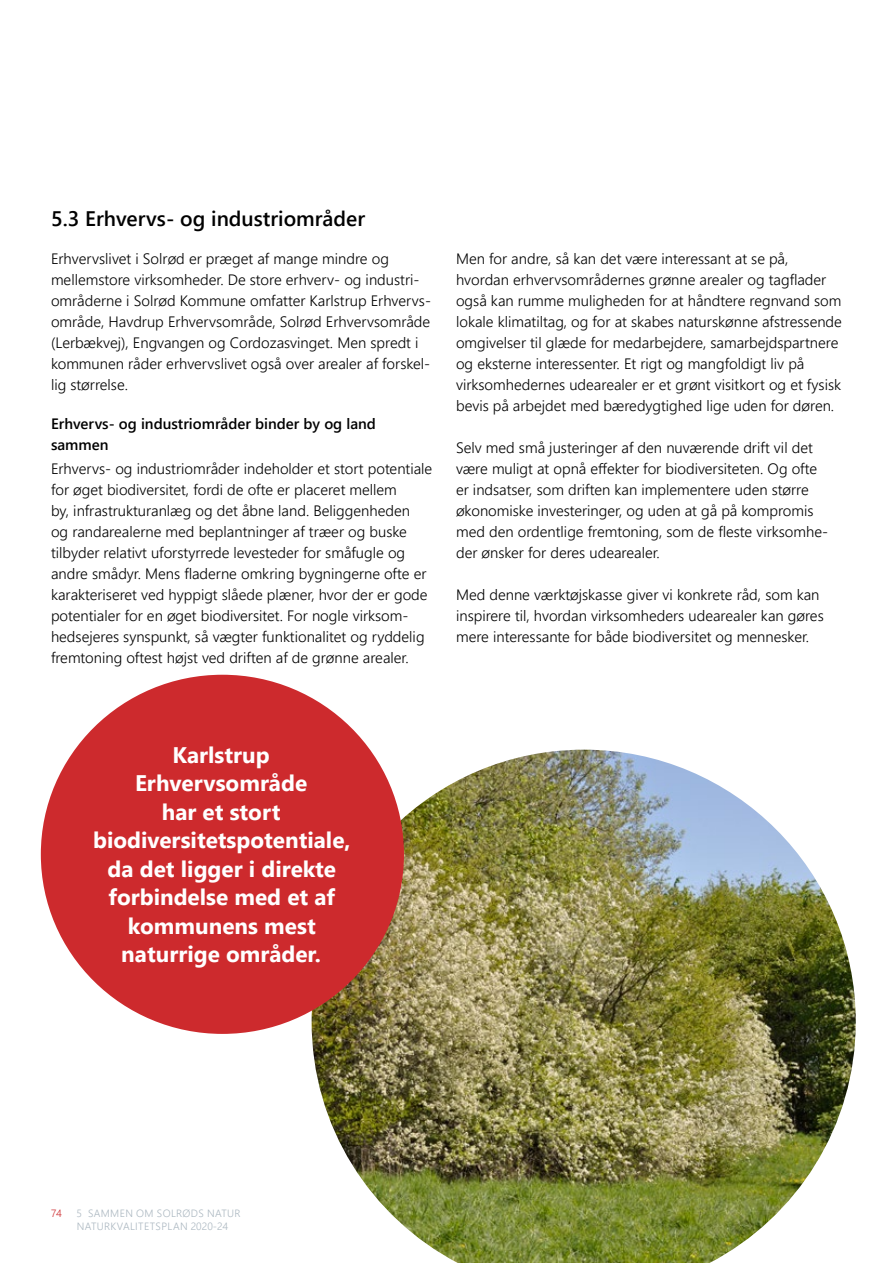
<style>
.page{position:relative;width:893px;height:1263px;background:#fff}
.page>*{position:absolute;margin:0;border:0;box-sizing:border-box;transform-origin:0 0}
.Bobbeltekst{font:700 22.5px/28.5px "Segoe UI";color:#fff;text-align:center}
.H2_Underrubrikker{font:600 21px "Segoe UI";color:#000}
.Brødtekst{font:300 15px/21px "Segoe UI";color:#000}
.H3_Mellemrubrikker{font:600 15px/21px "Segoe UI";color:#000}
.t1{font:300 10.5px "Segoe UI";letter-spacing:.035em;color:#acb8c1}
.t2{font:300 10.5px "Segoe UI";color:#cd2a2d}
</style>
<div class="page">
<img style="left:312px;top:750px;width:544px;height:513px">
<div style="left:41px;top:675px;width:363px;height:359px;background:#cd2a2d;border-radius:50%"></div>
<h2 class="H2_Underrubrikker" style="left:51px;top:202px;width:316px">5.3 Erhvervs- og industriområder</h2>
<p class="Brødtekst" style="left:51px;top:248px;width:381px">Erhvervslivet i Solrød er præget af mange mindre og mellemstore virksomheder. De store erhverv- og industri&shy;områderne i Solrød Kommune omfatter Karlstrup Erhvervs&shy;område, Havdrup Erhvervsområde, Solrød Erhvervsområde (Lerbækvej), Engvangen og Cordozasvinget. Men spredt i kommunen råder erhvervslivet også over arealer af forskel&shy;lig størrelse.</p>
<h3 class="H3_Mellemrubrikker" style="left:51px;top:413px;width:326px">Erhvervs- og industriområder binder by og land sammen</h3>
<p class="Brødtekst" style="left:51px;top:458px;width:383px">Erhvervs- og industriområder indeholder et stort potentiale for øget biodiversitet, fordi de ofte er placeret mellem<br>by, infrastrukturanlæg og det åbne land. Beliggenheden<br>og randarealerne med beplantninger af træer og buske tilbyder relativt uforstyrrede levesteder for småfugle og andre smådyr. Mens fladerne omkring bygningerne ofte er karakteriseret ved hyppigt slåede plæner, hvor der er gode potentialer for en øget biodiversitet. For nogle virksom&shy;hedsejeres synspunkt, så vægter funktionalitet og ryddelig fremtoning oftest højst ved driften af de grønne arealer.</p>
<p class="Brødtekst" style="left:456px;top:248px;width:387px">Men for andre, så kan det være interessant at se på, hvordan erhvervsområdernes grønne arealer og tagflader også kan rumme muligheden for at håndtere regnvand som lokale klimatiltag, og for at skabes naturskønne afstressende omgivelser til glæde for medarbejdere, samarbejdspartnere og eksterne interessenter. Et rigt og mangfoldigt liv på virksomhedernes udearealer er et grønt visitkort og et fysisk bevis på arbejdet med bæredygtighed lige uden for døren.</p>
<p class="Brødtekst" style="left:456px;top:437px;width:374px">Selv med små justeringer af den nuværende drift vil det være muligt at opnå effekter for biodiversiteten. Og ofte er indsatser, som driften kan implementere uden større økonomiske investeringer, og uden at gå på kompromis med den ordentlige fremtoning, som de fleste virksomhe&shy;der ønsker for deres udearealer.</p>
<p class="Brødtekst" style="left:456px;top:584px;width:369px">Med denne værktøjskasse giver vi konkrete råd, som kan inspirere til, hvordan virksomheders udearealer kan gøres mere interessante for både biodiversitet og mennesker.</p>
<h3 class="Bobbeltekst" style="left:93px;top:740px;width:259px">Karlstrup<br>Erhvervsområde<br>har et stort biodiversitetspotentiale, da det ligger i direkte forbindelse med et af kommunens mest naturrige områder.</h3>
<p class="t2" style="left:51px;top:1205px;width:13px">74</p>
<p class="t1" style="left:77px;top:1205px;width:138px">5 SAMMEN OM SOLRØDS NAT</p>
<p class="t1" style="left:227px;top:1205px;width:14px">UR</p>
<p class="t1" style="left:77px;top:1218px;width:8px">NAT</p>
<p class="t1" style="left:97px;top:1218px;width:133px">URKVALIT ETS PLAN 2020-24</p>
</div>
